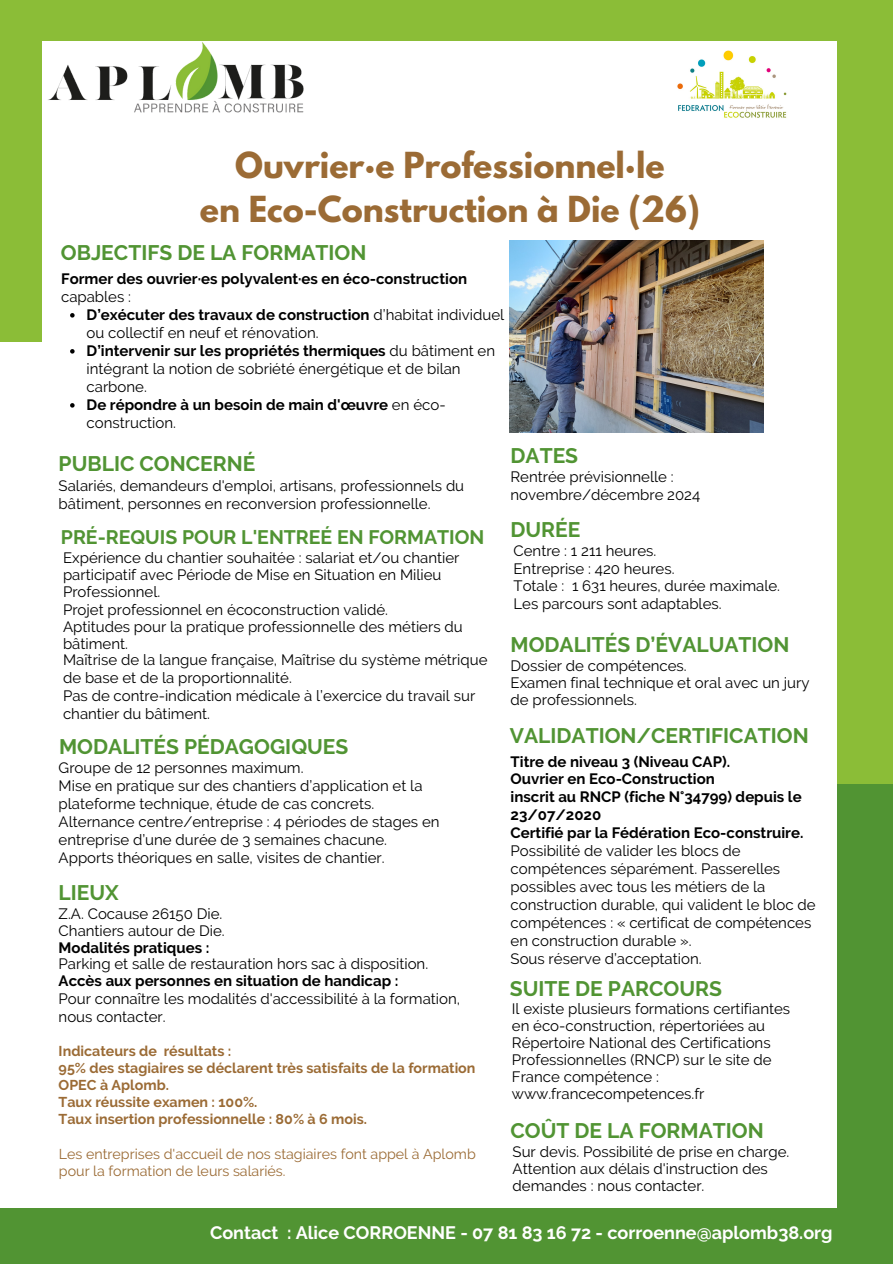
<style>
.page{position:relative;width:893px;height:1264px;background:#fff}
.page>*{position:absolute;margin:0;border:0;box-sizing:border-box;transform-origin:0 0}
.t1{font:700 31.8px/43.8px "League Spartan";color:#9b6b35;text-align:center}
.t2{font:700 21px "Raleway";color:#519433}
.t3{font:700 19.5px "Raleway";color:#519433}
.t4{font:700 18px "Raleway";color:#fff}
.t5{font:15px/18px "Raleway";color:#000}
.t6{font:700 15px/18px "Raleway";color:#000}
.t7{font:700 14.25px/16.8px "Raleway";color:#9b6b35}
.t8{font:14.25px/16.8px "Raleway";color:#9b6b35}
.s1{font-weight:400}
.s2{font-weight:700}
</style>
<div class="page">
<img style="left:677px;top:50px;width:110px;height:68px">
<div style="left:0;top:1207px;width:892px;height:56px;background:#519433"></div>
<div style="left:837px;top:0;width:55px;height:784px;background:#8bbd37"></div>
<div style="left:837px;top:784px;width:55px;height:479px;background:#519433"></div>
<div style="left:0;top:0;width:892px;height:41px;background:#8bbd37"></div>
<div style="left:0;top:0;width:42px;height:341px;background:#8bbd37"></div>
<img style="left:48px;top:42px;width:256px;height:71px">
<img style="left:510px;top:241px;width:253px;height:191px">
<svg style="left:70px;top:313px;width:5px;height:4px"></svg>
<svg style="left:70px;top:349px;width:5px;height:4px"></svg>
<svg style="left:70px;top:403px;width:5px;height:4px"></svg>
<h2 class="t1" style="left:200px;top:147px;width:501px">Ouvrier·e Professionnel·le<br>en Eco-Construction à Die (26)</h2>
<p class="t2" style="left:61px;top:240px;width:307px">OBJECTIFS DE LA FORMATION</p>
<p class="t6" style="left:61px;top:269px;width:407px">Former des ouvrier·es polyvalent·es en éco-construction <span class="s1">capables :</span></p>
<p class="t5" style="left:87px;top:305px;width:419px"><span class="s2">D’exécuter des travaux de construction</span> d’habitat individuel ou collectif en neuf et rénovation.</p>
<p class="t5" style="left:87px;top:341px;width:410px"><span class="s2">D’intervenir sur les propriétés thermiques</span> du bâtiment en intégrant la notion de sobriété énergétique et de bilan carbone.</p>
<p class="t6" style="left:87px;top:395px;width:360px">De répondre à un besoin de main d'œuvre <span class="s1">en éco&shy;construction.</span></p>
<h2 class="t2" style="left:59px;top:451px;width:198px">PUBLIC CONCERNÉ</h2>
<p class="t5" style="left:59px;top:476px;width:407px">Salariés, demandeurs d'emploi, artisans, professionnels du bâtiment, personnes en reconversion professionnelle.</p>
<h2 class="t3" style="left:61px;top:526px;width:425px">PRÉ-REQUIS POUR L'ENTREÉ EN FORMATION</h2>
<p class="t5" style="left:63px;top:549px;width:398px;line-height:16.8px">Expérience du chantier souhaitée : salariat et/ou chantier participatif avec Période de Mise en Situation en Milieu<br>Professionnel.</p>
<h2 class="t5" style="left:63px;top:600px;width:326px">Projet professionnel en écoconstruction validé.</h2>
<p class="t5" style="left:63px;top:618px;width:401px;line-height:16.8px">Aptitudes pour la pratique professionnelle des métiers du bâtiment.</p>
<p class="t5" style="left:63px;top:651px;width:426px">Maîtrise de la langue française, Maîtrise du système métrique</p>
<p class="t5" style="left:63px;top:669px;width:230px">de base et de la proportionnalité.</p>
<p class="t5" style="left:63px;top:687px;width:413px">Pas de contre-indication médicale à l’exercice du travail sur chantier du bâtiment.</p>
<h2 class="t2" style="left:59px;top:734px;width:291px">MODALITÉS PÉDAGOGIQUES</h2>
<p class="t5" style="left:59px;top:758px;width:246px">Groupe de 12 personnes maximum.</p>
<p class="t5" style="left:59px;top:776px;width:365px">Mise en pratique sur des chantiers d’application et la plateforme technique, étude de cas concrets.</p>
<h2 class="t5" style="left:59px;top:812px;width:382px">Alternance centre/entreprise : 4 périodes de stages en entreprise d’une durée de 3 semaines chacune.</h2>
<p class="t5" style="left:59px;top:848px;width:327px">Apports théoriques en salle, visites de chantier.</p>
<h2 class="t2" style="left:59px;top:880px;width:62px">LIEUX</h2>
<p class="t5" style="left:59px;top:904px;width:165px">Z.A. Cocause 26150 Die.</p>
<p class="t5" style="left:59px;top:921px;width:168px">Chantiers autour de Die.</p>
<p class="t6" style="left:59px;top:938px;width:152px">Modalités pratiques :</p>
<p class="t5" style="left:59px;top:955px;width:371px">Parking et salle de restauration hors sac à disposition.</p>
<p class="t6" style="left:59px;top:972px;width:341px">Accès aux personnes en situation de handicap :</p>
<p class="t5" style="left:59px;top:990px;width:403px">Pour connaître les modalités d'accessibilité à la formation, nous contacter.</p>
<p class="t7" style="left:59px;top:1042px;width:418px">Indicateurs de résultats :<br>95% des stagiaires se déclarent très satisfaits de la formation OPEC à Aplomb.<br>Taux réussite examen : 100%.<br>Taux insertion professionnelle : 80% à 6 mois.</p>
<p class="t8" style="left:59px;top:1145px;width:418px">Les entreprises d'accueil de nos stagiaires font appel à Aplomb pour la formation de leurs salariés.</p>
<p class="t2" style="left:510px;top:443px;width:69px">DATES</p>
<p class="t5" style="left:510px;top:467px;width:191px">Rentrée prévisionnelle : novembre/décembre 2024</p>
<p class="t2" style="left:510px;top:517px;width:71px">DURÉE</p>
<p class="t5" style="left:513px;top:542px;width:144px">Centre : 1 211 heures.</p>
<p class="t5" style="left:513px;top:560px;width:162px">Entreprise : 420 heures.</p>
<h2 class="t5" style="left:513px;top:577px;width:268px">Totale : 1 631 heures, durée maximale.</h2>
<p class="t5" style="left:513px;top:595px;width:209px">Les parcours sont adaptables.</p>
<p class="t2" style="left:510px;top:632px;width:280px">MODALITÉS D’ÉVALUATION</p>
<p class="t5" style="left:510px;top:656px;width:178px">Dossier de compétences.</p>
<h2 class="t5" style="left:510px;top:674px;width:300px;line-height:17px">Examen final technique et oral avec un jury de professionnels.</h2>
<p class="t2" style="left:510px;top:723px;width:300px">VALIDATION/CERTIFICATION</p>
<p class="t6" style="left:510px;top:752px;width:221px">Titre de niveau 3 (Niveau CAP).</p>
<p class="t6" style="left:510px;top:769px;width:206px">Ouvrier en Eco-Construction</p>
<h2 class="t6" style="left:510px;top:787px;width:292px">inscrit au RNCP (fiche N°34799) depuis le<br>23/07/2020</h2>
<p class="t6" style="left:510px;top:823px;width:294px">Certifié par la Fédération Eco-construire.</p>
<h4 class="t5" style="left:510px;top:841px;width:307px">Possibilité de valider les blocs de compétences séparément. Passerelles possibles avec tous les métiers de la construction durable, qui valident le bloc de compétences : « certificat de compétences en construction durable ».</h4>
<p class="t5" style="left:510px;top:949px;width:192px">Sous réserve d’acceptation.</p>
<h2 class="t2" style="left:510px;top:975px;width:213px">SUITE DE PARCOURS</h2>
<p class="t5" style="left:512px;top:1000px;width:280px;line-height:17px">Il existe plusieurs formations certifiantes en éco-construction, répertoriées au Répertoire National des Certifications Professionnelles (RNCP) sur le site de France compétence : www.francecompetences.fr</p>
<p class="t2" style="left:510px;top:1118px;width:255px">COÛT DE LA FORMATION</p>
<p class="t5" style="left:512px;top:1143px;width:278px;line-height:17px">Sur devis. Possibilité de prise en charge.<br>Attention aux délais d'instruction des demandes : nous contacter.</p>
<h3 class="t4" style="left:210px;top:1222px;width:624px">Contact : Alice CORROENNE - 07 81 83 16 72 - corroenne@aplomb38.org</h3>
</div>
